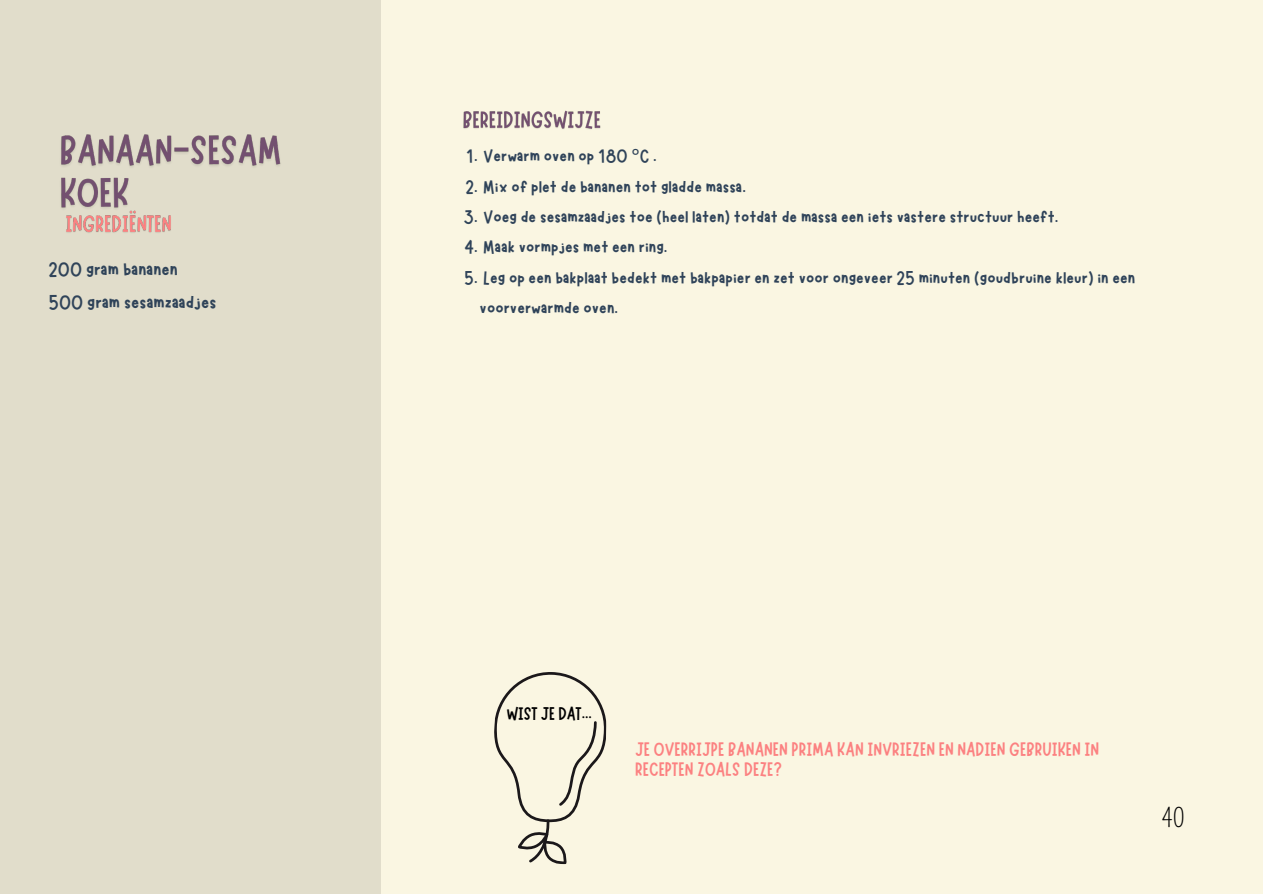
<style>
.page{position:relative;width:1263px;height:894px;background:#fff}
.page>*{position:absolute;margin:0;border:0;box-sizing:border-box;transform-origin:0 0}
.t1{font:25.5px "Pompiere";color:#000}
.t2{font:21px/32.7px "Marykate";color:#2f4359}
.t3{font:19.5px/30.3px "Marykate";color:#2f4359}
.t4{font:19.5px/20.2px "Marykate";color:#fc8181}
.t5{font:18.45px "Marykate";color:#000}
.s1{font-family:"Noto Sans"}
</style>
<div class="page">
<div style="left:0;top:0;width:1263px;height:893px;background:#faf6e2"></div>
<div style="left:0;top:0;width:380px;height:893px;background:#e1ddcb"></div>
<img style="left:61px;top:134px;width:220px;height:75px">
<img style="left:66px;top:210px;width:105px;height:23px">
<img style="left:463px;top:110px;width:138px;height:19px">
<svg style="left:494px;top:672px;width:113px;height:193px"></svg>
<h3 class="t2" style="left:49px;top:251px;width:169px">200 gram bananen<br>500 gram sesamzaadjes</h3>
<p class="t3" style="left:466px;top:139px;width:192px">1. Verwarm oven op 180 <span class="s1">°</span>C .</p>
<p class="t3" style="left:465px;top:169px;width:282px">2. Mix of plet de bananen tot gladde massa.</p>
<p class="t3" style="left:464px;top:200px;width:596px">3. Voeg de sesamzaadjes toe (heel laten) totdat de massa een iets vastere structuur heeft.</p>
<p class="t3" style="left:464px;top:230px;width:205px">4. Maak vormpjes met een ring.</p>
<p class="t3" style="left:480px;top:261px;width:657px;text-indent:-15px">5. Leg op een bakplaat bedekt met bakpapier en zet voor ongeveer 25 minuten (goudbruine kleur) in een voorverwarmde oven.</p>
<p class="t5" style="left:507px;top:701px;width:87px">WIST JE DAT...</p>
<h4 class="t4" style="left:635px;top:736px;width:466px">JE OVERRIJPE BANANEN PRIMA KAN INVRIEZEN EN NADIEN GEBRUIKEN IN<br>RECEPTEN ZOALS DEZE?</h4>
<p class="t1" style="left:1162px;top:802px;width:24px">40</p>
</div>
